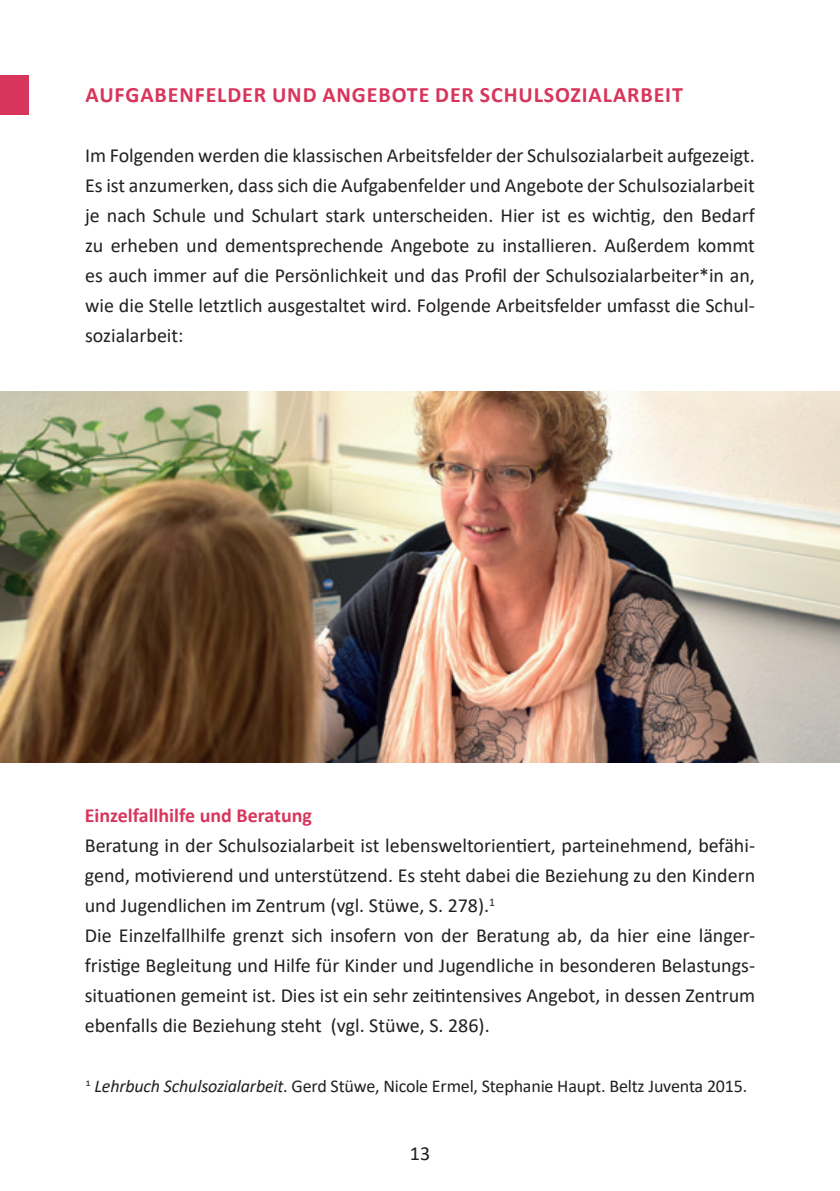
<style>
.page{position:relative;width:840px;height:1191px;background:#fff}
.page>*{position:absolute;margin:0;border:0;box-sizing:border-box;transform-origin:0 0}
.t1{font:700 22px "Calibri";letter-spacing:.04em;color:#d8355c}
.t2{font:20px/30px "Calibri";color:#231f20;text-align:justify}
.t3{font:700 20px "Calibri";color:#d8355c}
.t4{font:18px "Calibri";letter-spacing:-.01em;color:#231f20}
.s1{font-style:italic}
</style>
<div class="page">
<div style="left:0;top:75px;width:28px;height:40px;background:#d8355c"></div>
<img style="left:0;top:391px;width:839px;height:371px">
<p class="t1" style="left:85px;top:79px;width:598px">AUFGABENFELDER UND ANGEBOTE DER SCHULSOZIALARBEIT</p>
<p class="t2" style="left:85px;top:140px;width:670px">Im Folgenden werden die klassischen Arbeitsfelder der Schulsozialarbeit aufgezeigt.<br>Es ist anzumerken, dass sich die Aufgabenfelder und Angebote der Schulsozialarbeit je nach Schule und Schulart stark unterscheiden. Hier ist es wichtig, den Bedarf zu erheben und dementsprechende Angebote zu installieren. Außerdem kommt es auch immer auf die Persönlichkeit und das Profil der Schulsozialarbeiter*in an, wie die Stelle letztlich ausgestaltet wird. Folgende Arbeitsfelder umfasst die Schul&shy;sozialarbeit:</p>
<p class="t3" style="left:85px;top:801px;width:229px">Einzelfallhilfe und Beratung</p>
<p class="t2" style="left:85px;top:830px;width:671px;text-align:left">Beratung in der Schulsozialarbeit ist lebensweltorientiert, parteinehmend, befähi&shy;gend, motivierend und unterstützend. Es steht dabei die Beziehung zu den Kindern und Jugendlichen im Zentrum (vgl. Stüwe, S. 278).<sup>1<br></sup>Die Einzelfallhilfe grenzt sich insofern von der Beratung ab, da hier eine länger&shy;fristige Begleitung und Hilfe für Kinder und Jugendliche in besonderen Belastungs&shy;situationen gemeint ist. Dies ist ein sehr zeitintensives Angebot, in dessen Zentrum ebenfalls die Beziehung steht (vgl. Stüwe, S. 286).</p>
<p class="t4" style="left:85px;top:1074px;width:663px"><sup>1</sup> <span class="s1">Lehrbuch Schulsozialarbeit</span>. Gerd Stüwe, Nicole Ermel, Stephanie Haupt. Beltz Juventa 2015.</p>
<p class="t2" style="left:409px;top:1137px;width:22px">13</p>
</div>
